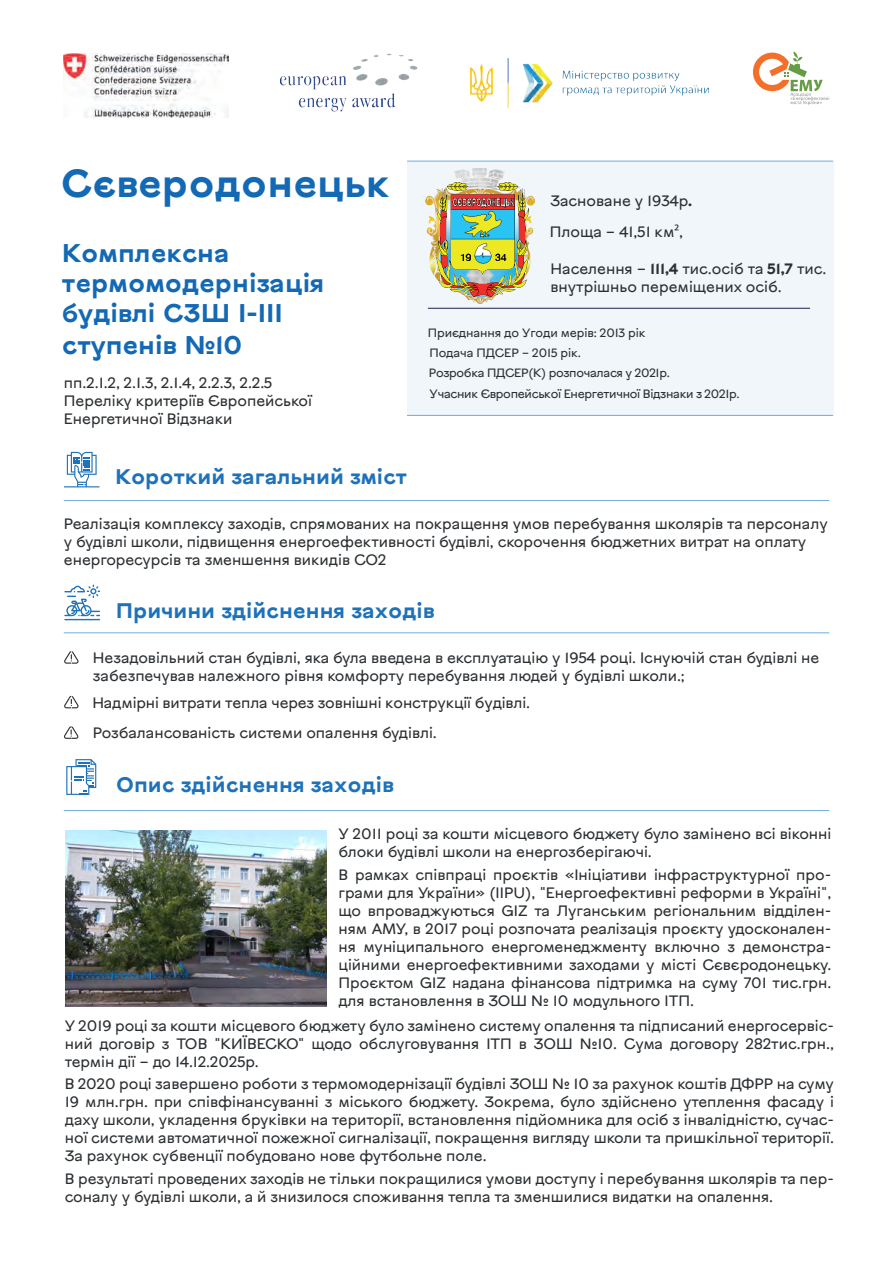
<style>
.page{position:relative;width:893px;height:1263px;background:#fff}
.page>*{position:absolute;margin:0;border:0;box-sizing:border-box;transform-origin:0 0}
.t1{font:700 39px "Vinnytsia Sans";color:#1369b4}
.t2{font:700 25.5px/30px "Vinnytsia Sans";color:#1369b4}
.t3{font:700 21px "Vinnytsia Sans";color:#1e72ba}
.t4{font:15px/18px "Vinnytsia Sans";color:#2b2f32}
.t5{font:12px/20.2px "Vinnytsia Sans";letter-spacing:-.025em;color:#2b2f32}
.s1{font-weight:700}
.s2{font-family:"Myriad Pro"}
</style>
<div class="page">
<hr style="left:64px;top:500px;width:765px;height:1px;background:#72aadc">
<hr style="left:64px;top:810px;width:765px;height:1px;background:#72aadc">
<hr style="left:64px;top:632px;width:765px;height:1px;background:#72aadc">
<img style="left:281px;top:54px;width:137px;height:58px">
<img style="left:470px;top:59px;width:239px;height:49px">
<img style="left:64px;top:54px;width:164px;height:64px">
<svg style="left:753px;top:52px;width:76px;height:53px"></svg>
<svg style="left:64px;top:452px;width:35px;height:35px"></svg>
<svg style="left:66px;top:759px;width:30px;height:36px"></svg>
<hr style="left:64px;top:619px;width:36px;height:1px;background:#1e72ba">
<svg style="left:64px;top:585px;width:36px;height:31px"></svg>
<svg style="left:64px;top:651px;width:15px;height:13px"></svg>
<svg style="left:64px;top:696px;width:15px;height:12px"></svg>
<svg style="left:64px;top:726px;width:14px;height:13px"></svg>
<div style="left:407px;top:161px;width:426px;height:254px;background:#f1f6fb"></div>
<hr style="left:407px;top:415px;width:426px;height:1px;background:#72aadc">
<hr style="left:428px;top:308px;width:382px;height:1px;background:#1a234f">
<hr style="left:407px;top:161px;width:426px;height:1px;background:#72aadc">
<img style="left:425px;top:168px;width:110px;height:135px">
<img style="left:65px;top:830px;width:262px;height:176px">
<img style="left:437px;top:182px;width:91px;height:114px">
<h1 class="t1" style="left:61px;top:156px;width:330px">Сєверодонецьк</h1>
<h2 class="t2" style="left:62px;top:237px;width:264px">Комплексна термомодернізація будівлі СЗШ І-ІІІ</h2>
<h2 class="t2" style="left:62px;top:330px;width:181px">ступенів №10</h2>
<p class="t4" style="left:64px;top:374px;width:250px">пп.2.1.2, 2.1.3, 2.1.4, 2.2.3, 2.2.5<br>Переліку критеріїв Європейської<br>Енергетичної Відзнаки</p>
<h3 class="t3" style="left:115px;top:462px;width:294px">Короткий загальний зміст</h3>
<p class="t4" style="left:550px;top:186px;width:144px;line-height:30.8px">Засноване у 1934р<span class="s1">.<br></span>Площа – 41,51 км<span class="s2">²</span>,</p>
<p class="t4" style="left:550px;top:260px;width:278px">Населення – <span class="s1">111,4</span> тис.осіб та <span class="s1">51,7</span> тис. внутрішньо переміщених осіб.</p>
<p class="t5" style="left:428px;top:322px;width:244px">Приєднання до Угоди мерів: 2013 рік<br>Подача ПДСЕР – 2015 рік.<br>Розробка ПДСЕР(К) розпочалася у 2021р.</p>
<p class="t5" style="left:430px;top:384px;width:312px">Учасник Європейської Енергетичної Відзнаки з 2021р.</p>
<p class="t4" style="left:64px;top:515px;width:765px">Реалізація комплексу заходів, спрямованих на покращення умов перебування школярів та персоналу у будівлі школи, підвищення енергоефективності будівлі, скорочення бюджетних витрат на оплату енергоресурсів та зменшення викидів СО2</p>
<h3 class="t3" style="left:116px;top:596px;width:320px">Причини здійснення заходів</h3>
<p class="t4" style="left:93px;top:649px;width:728px">Незадовільний стан будівлі, яка була введена в експлуатацію у 1954 році. Існуючій стан будівлі не забезпечував належного рівня комфорту перебування людей у будівлі школи.;</p>
<p class="t4" style="left:92px;top:694px;width:439px">Надмірні витрати тепла через зовнішні конструкції будівлі.</p>
<p class="t4" style="left:93px;top:724px;width:345px">Розбалансованість системи опалення будівлі.</p>
<h3 class="t3" style="left:116px;top:770px;width:279px">Опис здійснення заходів</h3>
<p class="t4" style="left:338px;top:825px;width:494px">У 2011 році за кошти місцевого бюджету було замінено всі віконні блоки будівлі школи на енергозберігаючі.</p>
<p class="t4" style="left:338px;top:865px;width:494px;text-align:justify">В рамках співпраці проєктів «Ініціативи інфраструктурної про&shy;грами для України» (IIPU), "Енергоефективні реформи в Україні", що впроваджуються GIZ та Луганським регіональним відділен&shy;ням АМУ, в 2017 році розпочата реалізація проєкту удосконален&shy;ня муніципального енергоменеджменту включно з демонстра&shy;ційними енергоефективними заходами у місті Сєвєродонецьку.<br>Проєктом GIZ надана фінансова підтримка на суму 701 тис.грн. для встановлення в ЗОШ № 10 модульного ІТП.</p>
<p class="t4" style="left:65px;top:1016px;width:771px;text-align:justify">У 2019 році за кошти місцевого бюджету було замінено систему опалення та підписаний енергосервіс&shy;ний договір з ТОВ "КИЇВЕСКО" щодо обслуговування ІТП в ЗОШ №10. Сума договору 282тис.грн., термін дії – до 14.12.2025р.</p>
<p class="t4" style="left:65px;top:1075px;width:771px;text-align:justify">В 2020 році завершено роботи з термомодернізації будівлі ЗОШ № 10 за рахунок коштів ДФРР на суму 19 млн.грн. при співфінансуванні з міського бюджету. Зокрема, було здійснено утеплення фасаду і даху школи, укладення бруківки на території, встановлення підйомника для осіб з інвалідністю, сучас&shy;ної системи автоматичної пожежної сигналізації, покращення вигляду школи та пришкільної території.<br>За рахунок субвенції побудовано нове футбольне поле.</p>
<p class="t4" style="left:65px;top:1169px;width:771px">В результаті проведених заходів не тільки покращилися умови доступу і перебування школярів та пер&shy;соналу у будівлі школи, а й знизилося споживання тепла та зменшилися видатки на опалення.</p>
</div>
